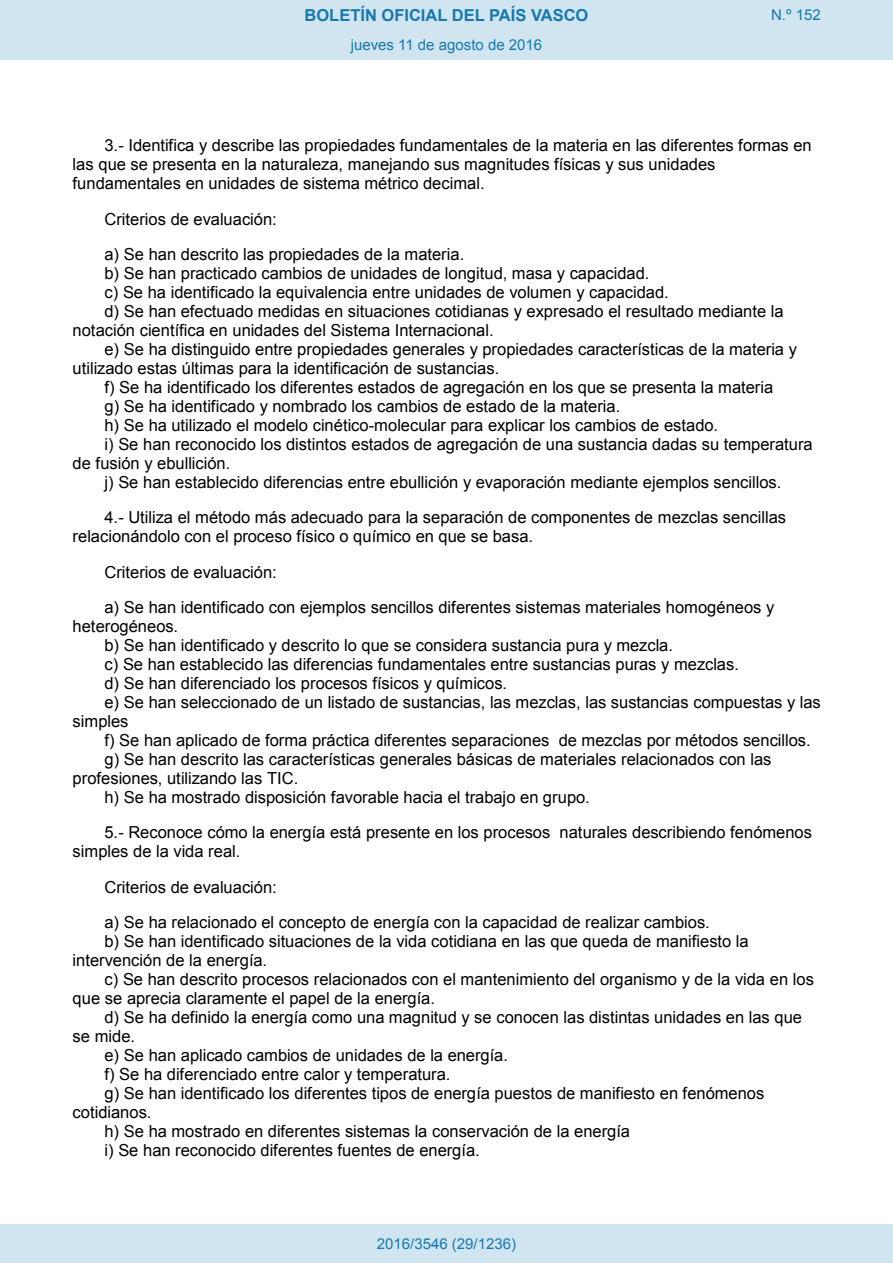
<style>
.page{position:relative;width:893px;height:1263px;background:#fff}
.page>*{position:absolute;margin:0;border:0;box-sizing:border-box;transform-origin:0 0}
.t1{font:16.5px/19px "Arial";color:#000}
.t2{font:700 16.5px "Arial";color:#1879ad}
.Paginacion_Centro{font:15px "Arial";color:#1879ad}
</style>
<div class="page">
<div style="left:0;top:0;width:893px;height:60px;background:#d0e5f0"></div>
<div style="left:0;top:1225px;width:893px;height:38px;background:#d0e5f0"></div>
<p class="t2" style="left:305px;top:4px;width:285px">BOLETÍN OFICIAL DEL PAÍS VASCO</p>
<p class="Paginacion_Centro" style="left:771px;top:5px;width:51px">N.º 152</p>
<p class="Paginacion_Centro" style="left:351px;top:35px;width:193px">jueves 11 de agosto de 2016</p>
<p class="t1" style="left:73px;top:136px;width:741px;text-indent:32px">3.- Identifica y describe las propiedades fundamentales de la materia en las diferentes formas en las que se presenta en la naturaleza, manejando sus magnitudes físicas y sus unidades fundamentales en unidades de sistema métrico decimal.</p>
<p class="t1" style="left:104px;top:201px;width:361px;line-height:35.4px">Criterios de evaluación:<br>a) Se han descrito las propiedades de la materia.</p>
<p class="t1" style="left:104px;top:264px;width:547px">b) Se han practicado cambios de unidades de longitud, masa y capacidad.</p>
<p class="t1" style="left:104px;top:283px;width:566px">c) Se ha identificado la equivalencia entre unidades de volumen y capacidad.</p>
<p class="t1" style="left:104px;top:302px;width:681px">d) Se han efectuado medidas en situaciones cotidianas y expresado el resultado mediante la</p>
<p class="t1" style="left:73px;top:321px;width:422px">notación científica en unidades del Sistema Internacional.</p>
<p class="t1" style="left:104px;top:340px;width:694px">e) Se ha distinguido entre propiedades generales y propiedades características de la materia y</p>
<p class="t1" style="left:73px;top:359px;width:428px">utilizado estas últimas para la identificación de sustancias.</p>
<p class="t1" style="left:104px;top:378px;width:670px">f) Se ha identificado los diferentes estados de agregación en los que se presenta la materia</p>
<p class="t1" style="left:104px;top:397px;width:517px">g) Se ha identificado y nombrado los cambios de estado de la materia.</p>
<p class="t1" style="left:104px;top:416px;width:615px">h) Se ha utilizado el modelo cinético-molecular para explicar los cambios de estado.</p>
<p class="t1" style="left:104px;top:435px;width:710px">i) Se han reconocido los distintos estados de agregación de una sustancia dadas su temperatura</p>
<p class="t1" style="left:73px;top:454px;width:159px">de fusión y ebullición.</p>
<p class="t1" style="left:104px;top:473px;width:678px">j) Se han establecido diferencias entre ebullición y evaporación mediante ejemplos sencillos.</p>
<p class="t1" style="left:73px;top:508px;width:715px;text-indent:32px">4.- Utiliza el método más adecuado para la separación de componentes de mezclas sencillas relacionándolo con el proceso físico o químico en que se basa.</p>
<p class="t1" style="left:104px;top:554px;width:671px;line-height:35.4px">Criterios de evaluación:<br>a) Se han identificado con ejemplos sencillos diferentes sistemas materiales homogéneos y</p>
<p class="t1" style="left:73px;top:617px;width:107px">heterogéneos.</p>
<p class="t1" style="left:104px;top:636px;width:570px">b) Se han identificado y descrito lo que se considera sustancia pura y mezcla.</p>
<p class="t1" style="left:104px;top:655px;width:636px">c) Se han establecido las diferencias fundamentales entre sustancias puras y mezclas.</p>
<p class="t1" style="left:104px;top:674px;width:404px">d) Se han diferenciado los procesos físicos y químicos.</p>
<p class="t1" style="left:104px;top:693px;width:718px">e) Se han seleccionado de un listado de sustancias, las mezclas, las sustancias compuestas y las</p>
<p class="t1" style="left:73px;top:712px;width:57px">simples</p>
<p class="t1" style="left:104px;top:731px;width:708px">f) Se han aplicado de forma práctica diferentes separaciones de mezclas por métodos sencillos.</p>
<p class="t1" style="left:104px;top:750px;width:669px">g) Se han descrito las características generales básicas de materiales relacionados con las</p>
<p class="t1" style="left:73px;top:769px;width:227px">profesiones, utilizando las TIC.</p>
<p class="t1" style="left:104px;top:788px;width:487px">h) Se ha mostrado disposición favorable hacia el trabajo en grupo.</p>
<p class="t1" style="left:73px;top:823px;width:741px;text-indent:32px">5.- Reconoce cómo la energía está presente en los procesos naturales describiendo fenómenos simples de la vida real.</p>
<p class="t1" style="left:104px;top:869px;width:607px;line-height:35.4px">Criterios de evaluación:<br>a) Se ha relacionado el concepto de energía con la capacidad de realizar cambios.</p>
<p class="t1" style="left:104px;top:932px;width:646px">b) Se han identificado situaciones de la vida cotidiana en las que queda de manifiesto la</p>
<p class="t1" style="left:73px;top:951px;width:196px">intervención de la energía.</p>
<p class="t1" style="left:104px;top:970px;width:711px">c) Se han descrito procesos relacionados con el mantenimiento del organismo y de la vida en los</p>
<p class="t1" style="left:73px;top:989px;width:364px">que se aprecia claramente el papel de la energía.</p>
<p class="t1" style="left:104px;top:1008px;width:699px">d) Se ha definido la energía como una magnitud y se conocen las distintas unidades en las que</p>
<p class="t1" style="left:73px;top:1027px;width:64px">se mide.</p>
<p class="t1" style="left:104px;top:1046px;width:405px">e) Se han aplicado cambios de unidades de la energía.</p>
<p class="t1" style="left:104px;top:1065px;width:347px">f) Se ha diferenciado entre calor y temperatura.</p>
<p class="t1" style="left:104px;top:1084px;width:661px">g) Se han identificado los diferentes tipos de energía puestos de manifiesto en fenómenos</p>
<p class="t1" style="left:73px;top:1103px;width:80px">cotidianos.</p>
<p class="t1" style="left:104px;top:1122px;width:527px">h) Se ha mostrado en diferentes sistemas la conservación de la energía</p>
<p class="t1" style="left:104px;top:1141px;width:377px">i) Se han reconocido diferentes fuentes de energía.</p>
<p class="Paginacion_Centro" style="left:377px;top:1234px;width:141px">2016/3546 (29/1236)</p>
</div>
